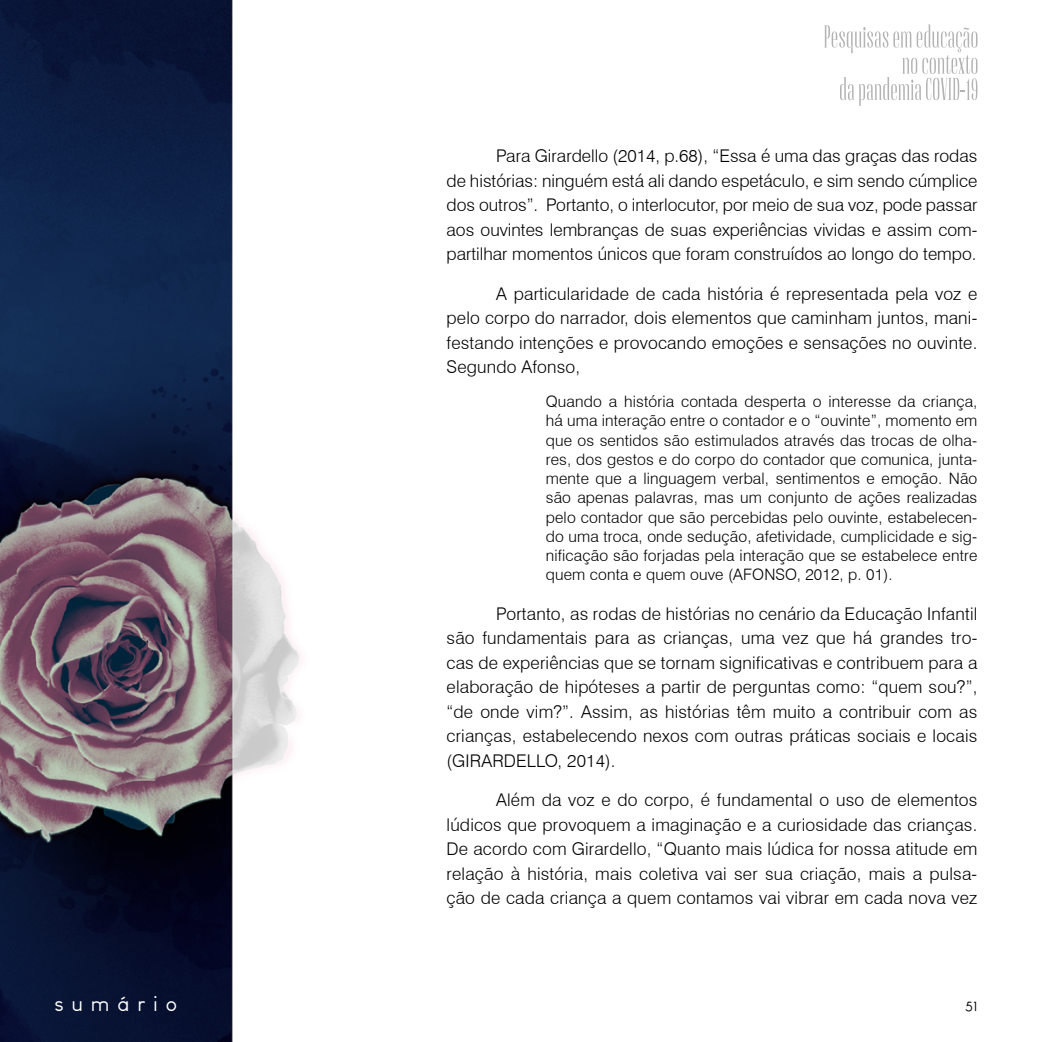
<style>
.page{position:relative;width:1042px;height:1042px;background:#fff}
.page>*{position:absolute;margin:0;border:0;box-sizing:border-box;transform-origin:0 0}
.t1{font:21px "Louis George Cafe";letter-spacing:.375em;color:#fff}
.t2{font:300 17.5px/24.5px "Swiss 721 BT";letter-spacing:.01em;color:#000;text-align:justify}
.t3{font:300 15.75px/19.2px "Swiss 721 BT";letter-spacing:.01em;color:#000;text-align:justify}
.t4{font:14px "Louis George Cafe";color:#000}
</style>
<div class="page">
<img style="left:0;top:0;width:301px;height:1042px">
<svg style="left:824px;top:25px;width:153px;height:81px"></svg>
<p class="t2" style="left:446px;top:144px;width:532px;text-indent:50px">Para Girardello (2014, p.68), “Essa é uma das graças das rodas de histórias: ninguém está ali dando espetáculo, e sim sendo cúmplice dos outros”. Portanto, o interlocutor, por meio de sua voz, pode passar aos ouvintes lembranças de suas experiências vividas e assim com&shy;partilhar momentos únicos que foram construídos ao longo do tempo.</p>
<p class="t2" style="left:446px;top:281px;width:532px;text-indent:50px">A particularidade de cada história é representada pela voz e pelo corpo do narrador, dois elementos que caminham juntos, mani&shy;festando intenções e provocando emoções e sensações no ouvinte.<br>Segundo Afonso,</p>
<p class="t3" style="left:546px;top:392px;width:433px">Quando a história contada desperta o interesse da criança, há uma interação entre o contador e o “ouvinte”, momento em que os sentidos são estimulados através das trocas de olha&shy;res, dos gestos e do corpo do contador que comunica, junta&shy;mente que a linguagem verbal, sentimentos e emoção. Não são apenas palavras, mas um conjunto de ações realizadas pelo contador que são percebidas pelo ouvinte, estabelecen&shy;do uma troca, onde sedução, afetividade, cumplicidade e sig&shy;nificação são forjadas pela interação que se estabelece entre quem conta e quem ouve (AFONSO, 2012, p. 01).</p>
<p class="t2" style="left:446px;top:601px;width:532px;text-indent:50px">Portanto, as rodas de histórias no cenário da Educação Infantil são fundamentais para as crianças, uma vez que há grandes tro&shy;cas de experiências que se tornam significativas e contribuem para a elaboração de hipóteses a partir de perguntas como: “quem sou?”, “de onde vim?”. Assim, as histórias têm muito a contribuir com as crianças, estabelecendo nexos com outras práticas sociais e locais (GIRARDELLO, 2014).</p>
<p class="t2" style="left:446px;top:788px;width:532px;text-indent:50px">Além da voz e do corpo, é fundamental o uso de elementos lúdicos que provoquem a imaginação e a curiosidade das crianças.<br>De acordo com Girardello, “Quanto mais lúdica for nossa atitude em relação à história, mais coletiva vai ser sua criação, mais a pulsa&shy;ção de cada criança a quem contamos vai vibrar em cada nova vez</p>
<p class="t1" style="left:54px;top:991px;width:124px">sumário</p>
<p class="t4" style="left:965px;top:997px;width:14px">51</p>
</div>
